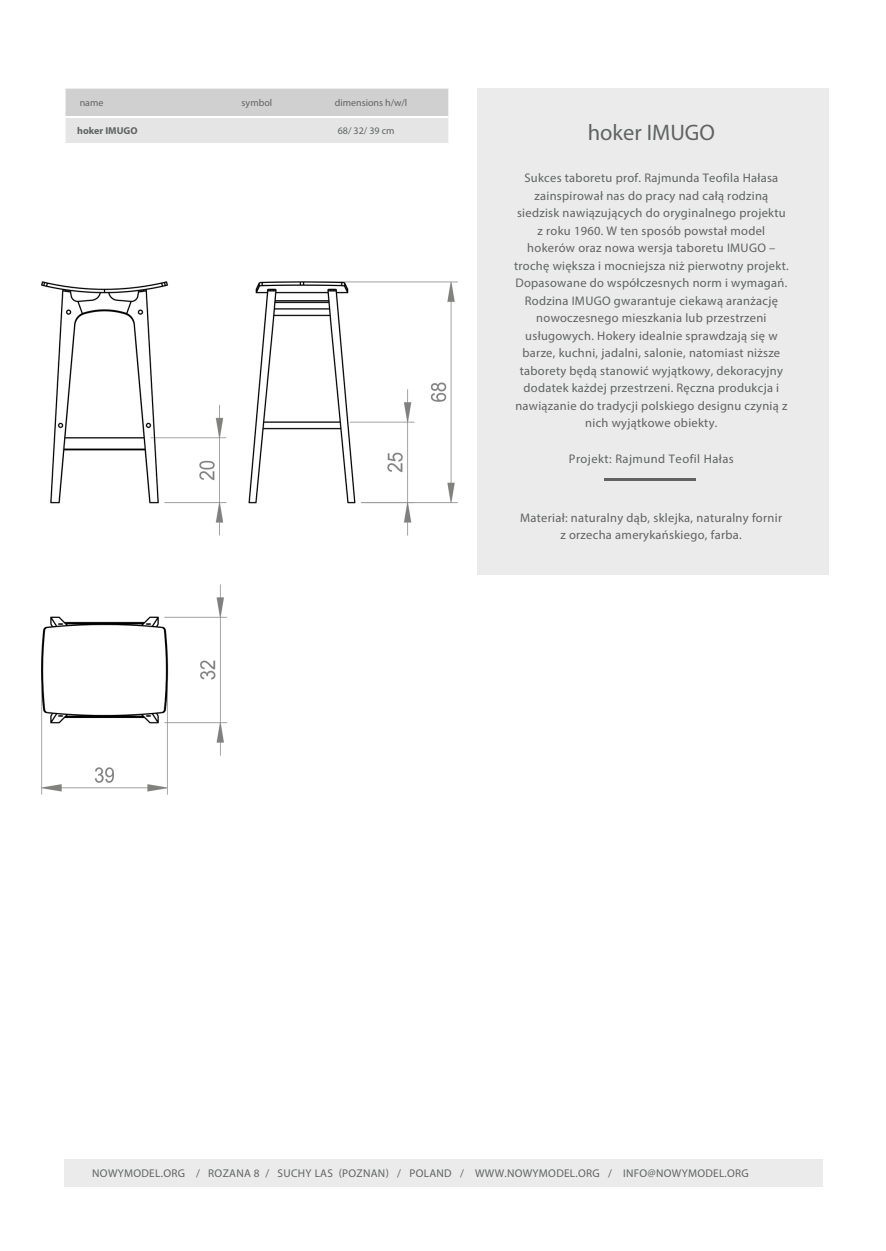
<style>
.page{position:relative;width:886px;height:1251px;background:#fff}
.page>*{position:absolute;margin:0;border:0;box-sizing:border-box;transform-origin:0 0}
.t1{font:22.5px "Myriad Pro";color:#606362}
.t2{font:12.5px/17.5px "Myriad Pro";letter-spacing:.025em;color:#606362;text-align:center}
.t3{font:11.25px "Myriad Pro";letter-spacing:.025em;color:#606362}
.t4{font:10px "Myriad Pro";color:#606362}
.t5{font:700 10px "Myriad Pro";color:#606363}
.t6{font:10px "Myriad Pro";color:#606363}
</style>
<div class="page">
<div style="left:477px;top:89px;width:351px;height:486px;background:#ebebec"></div>
<div style="left:64px;top:1159px;width:758px;height:28px;background:#ebebec"></div>
<svg style="left:66px;top:89px;width:382px;height:54px;background:#dadada"></svg>
<hr style="left:66px;top:116px;width:382px;height:2px;background:#fff">
<hr style="left:604px;top:479px;width:92px;height:2px;background:#606362">
<img style="left:42px;top:281px;width:416px;height:513px">
<p class="t4" style="left:80px;top:96px;width:25px">name</p>
<p class="t4" style="left:242px;top:99px;width:32px">symbol</p>
<p class="t4" style="left:335px;top:99px;width:74px">dimensions h/w/l</p>
<p class="t5" style="left:77px;top:124px;width:62px">hoker IMUGO</p>
<p class="t6" style="left:338px;top:124px;width:58px">68/ 32/ 39 cm</p>
<h1 class="t1" style="left:588px;top:119px;width:129px">hoker IMUGO</h1>
<p class="t2" style="left:514px;top:169px;width:276px">Sukces taboretu prof. Rajmunda Teofila Hałasa zainspirował nas do pracy nad całą rodziną siedzisk nawiązujących do oryginalnego projektu z roku 1960. W ten sposób powstał model hokerów oraz nowa wersja taboretu IMUGO – trochę większa i mocniejsza niż pierwotny projekt.<br>Dopasowane do współczesnych norm i wymagań.<br>Rodzina IMUGO gwarantuje ciekawą aranżację nowoczesnego mieszkania lub przestrzeni usługowych. Hokery idealnie sprawdzają się w barze, kuchni, jadalni, salonie, natomiast niższe taborety będą stanowić wyjątkowy, dekoracyjny dodatek każdej przestrzeni. Ręczna produkcja i nawiązanie do tradycji polskiego designu czynią z nich wyjątkowe obiekty.</p>
<p class="t2" style="left:569px;top:451px;width:166px">Projekt: Rajmund Teofil Hałas</p>
<p class="t2" style="left:520px;top:509px;width:263px">Materiał: naturalny dąb, sklejka, naturalny fornir z orzecha amerykańskiego, farba.</p>
<p class="t3" style="left:92px;top:1169px;width:658px">NOWYMODEL.ORG / ROZANA 8 / SUCHY LAS (POZNAN) / POLAND / WWW.NOWYMODEL.ORG / INFO@NOWYMODEL.ORG</p>
</div>
